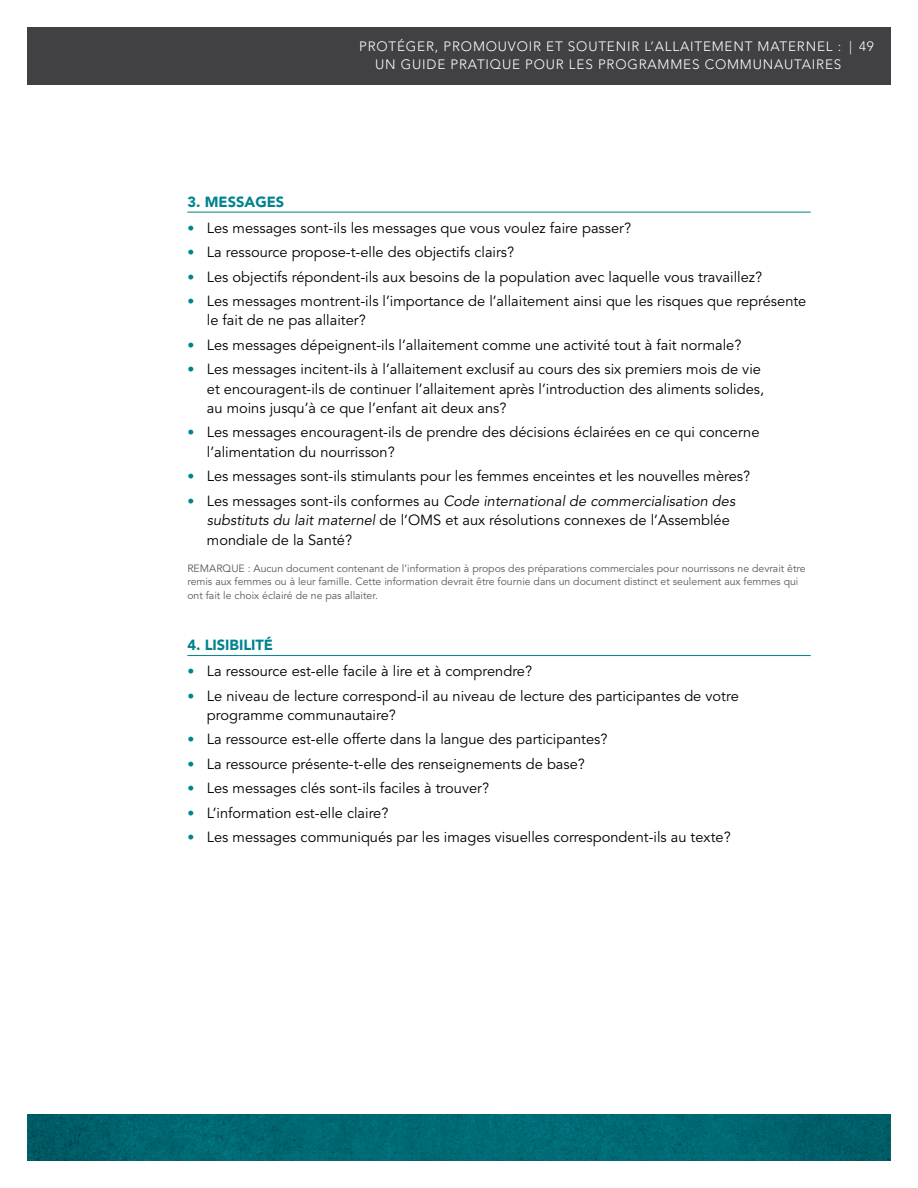
<style>
.page{position:relative;width:918px;height:1188px;background:#fff}
.page>*{position:absolute;margin:0;border:0;box-sizing:border-box;transform-origin:0 0}
.t1{font:14.7px/19.5px "Avenir LT Std";color:#000}
.t2{font:900 14.7px "Avenir LT Std";color:#008390}
.t3{font:300 13.5px/18px "Avenir LT Std";letter-spacing:.06em;color:#fff}
.t4{font:10.5px/13.5px "Avenir LT Std";color:#58595b}
.s1{font-size:13.8px;color:#008390}
.s2{font-style:italic}
</style>
<div class="page">
<svg style="left:27px;top:1115px;width:864px;height:46px;background:#006670"></svg>
<div style="left:27px;top:27px;width:864px;height:57px;background:#414042"></div>
<hr style="left:187px;top:212px;width:624px;height:1px;background:#008390">
<hr style="left:187px;top:655px;width:624px;height:1px;background:#008390">
<p class="t3" style="left:375px;top:37px;width:500px;text-indent:-16px">PROTÉGER, PROMOUVOIR ET SOUTENIR L’ALLAITEMENT MATERNEL : | 49<br>UN GUIDE PRATIQUE POUR LES PROGRAMMES COMMUNAUTAIRES</p>
<p class="t2" style="left:187px;top:193px;width:98px">3. MESSAGES</p>
<p class="t1" style="left:187px;top:218px;width:445px"><span class="s1">•</span> Les messages sont-ils les messages que vous voulez faire passer?</p>
<p class="t1" style="left:187px;top:243px;width:328px"><span class="s1">•</span> La ressource propose-t-elle des objectifs clairs?</p>
<p class="t1" style="left:187px;top:267px;width:576px"><span class="s1">•</span> Les objectifs répondent-ils aux besoins de la population avec laquelle vous travaillez?</p>
<p class="t1" style="left:207px;top:291px;width:601px;text-indent:-20px"><span class="s1">•</span> Les messages montrent-ils l’importance de l’allaitement ainsi que les risques que représente le fait de ne pas allaiter?</p>
<p class="t1" style="left:187px;top:335px;width:556px"><span class="s1">•</span> Les messages dépeignent-ils l’allaitement comme une activité tout à fait normale?</p>
<p class="t1" style="left:207px;top:360px;width:559px;text-indent:-20px"><span class="s1">•</span> Les messages incitent-ils à l’allaitement exclusif au cours des six premiers mois de vie et encouragent-ils de continuer l’allaitement après l’introduction des aliments solides, au moins jusqu’à ce que l’enfant ait deux ans?</p>
<p class="t1" style="left:207px;top:423px;width:554px;text-indent:-20px"><span class="s1">•</span> Les messages encouragent-ils de prendre des décisions éclairées en ce qui concerne l’alimentation du nourrisson?</p>
<p class="t1" style="left:187px;top:467px;width:564px"><span class="s1">•</span> Les messages sont-ils stimulants pour les femmes enceintes et les nouvelles mères?</p>
<p class="t1" style="left:207px;top:491px;width:530px;text-indent:-20px"><span class="s1">•</span> Les messages sont-ils conformes au <span class="s2">Code international de commercialisation des substituts du lait maternel</span> de l’OMS et aux résolutions connexes de l’Assemblée mondiale de la Santé?</p>
<p class="t4" style="left:187px;top:562px;width:620px">REMARQUE : Aucun document contenant de l’information à propos des préparations commerciales pour nourrissons ne devrait être remis aux femmes ou à leur famille. Cette information devrait être fournie dans un document distinct et seulement aux femmes qui ont fait le choix éclairé de ne pas allaiter.</p>
<p class="t2" style="left:187px;top:636px;width:87px">4. LISIBILITÉ</p>
<p class="t1" style="left:187px;top:662px;width:346px"><span class="s1">•</span> La ressource est-elle facile à lire et à comprendre?</p>
<p class="t1" style="left:207px;top:686px;width:533px;text-indent:-20px"><span class="s1">•</span> Le niveau de lecture correspond-il au niveau de lecture des participantes de votre programme communautaire?</p>
<p class="t1" style="left:187px;top:730px;width:422px"><span class="s1">•</span> La ressource est-elle offerte dans la langue des participantes?</p>
<p class="t1" style="left:187px;top:754px;width:399px"><span class="s1">•</span> La ressource présente-t-elle des renseignements de base?</p>
<p class="t1" style="left:187px;top:779px;width:303px"><span class="s1">•</span> Les messages clés sont-ils faciles à trouver?</p>
<p class="t1" style="left:187px;top:803px;width:203px"><span class="s1">•</span> L’information est-elle claire?</p>
<p class="t1" style="left:187px;top:827px;width:545px"><span class="s1">•</span> Les messages communiqués par les images visuelles correspondent-ils au texte?</p>
</div>
